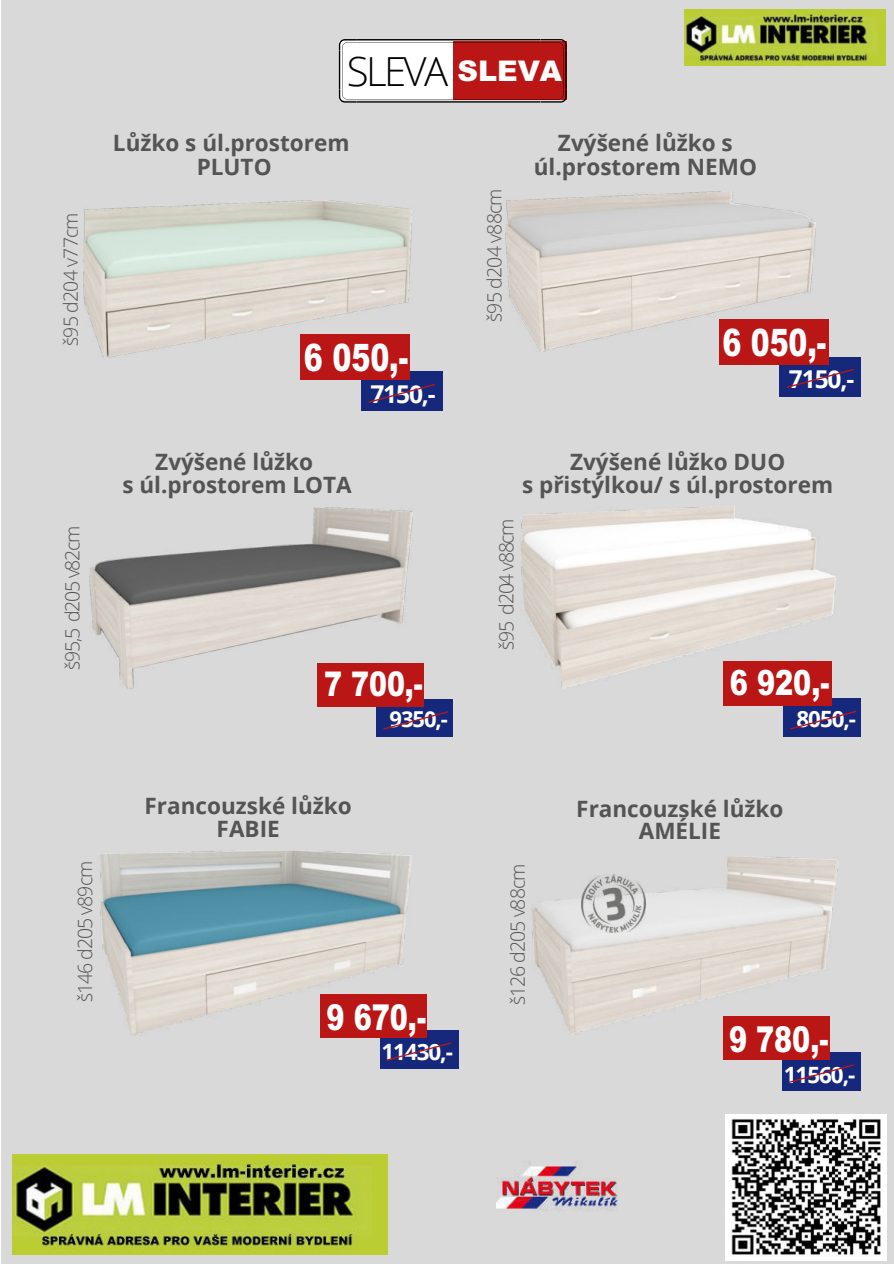
<style>
.page{position:relative;width:894px;height:1264px;background:#fff}
.page>*{position:absolute;margin:0;border:0;box-sizing:border-box;transform-origin:0 0}
.t1{font:300 40.05px "Open Sans";letter-spacing:-.065em;color:#000}
.t2{font:900 37.8px "Arial";color:#fff;scale:.75 1}
.t3{font:900 35.7px "Arial";color:#fff;scale:.76 1}
.t4{font:900 34.8px "Arial";color:#fff;scale:.78 1}
.t5{font:900 34.05px "Arial";color:#fff;scale:.79 1}
.t6{font:900 28.5px "Arial";color:#fff}
.t7{font:700 24.6px "Open Sans";letter-spacing:-.045em;color:#fff}
.t8{font:700 22.5px/22.5px "Open Sans";color:#545454;text-align:center}
.t9{font:700 22.5px "Open Sans";letter-spacing:-.045em;color:#fff}
.t10{font:700 22.35px "Open Sans";color:#fff}
.t11{font:700 21.9px "Open Sans";color:#fff}
.t12{font:300 19.5px "Open Sans";letter-spacing:-.05em;color:#545454}
</style>
<div class="page">
<div style="left:1px;top:0;width:892px;height:1263px;background:#d9d9d9"></div>
<img style="left:84px;top:201px;width:327px;height:156px">
<img style="left:89px;top:507px;width:324px;height:181px">
<div style="left:361px;top:371px;width:81px;height:40px;background:#16287b"></div>
<div style="left:300px;top:334px;width:110px;height:45px;background:#bb1616"></div>
<svg style="left:368px;top:384px;width:67px;height:19px"></svg>
<div style="left:376px;top:699px;width:76px;height:37px;background:#16287b"></div>
<div style="left:317px;top:662px;width:107px;height:44px;background:#bb1616"></div>
<svg style="left:383px;top:711px;width:65px;height:18px"></svg>
<img style="left:100px;top:850px;width:311px;height:185px">
<div style="left:379px;top:1030px;width:79px;height:38px;background:#16287b"></div>
<div style="left:321px;top:993px;width:106px;height:44px;background:#bb1616"></div>
<svg style="left:386px;top:1042px;width:65px;height:18px"></svg>
<img style="left:505px;top:192px;width:310px;height:160px">
<img style="left:531px;top:857px;width:307px;height:177px">
<div style="left:779px;top:356px;width:81px;height:40px;background:#16287b"></div>
<div style="left:718px;top:319px;width:110px;height:45px;background:#bb1616"></div>
<svg style="left:786px;top:369px;width:67px;height:19px"></svg>
<div style="left:782px;top:1052px;width:78px;height:39px;background:#16287b"></div>
<div style="left:723px;top:1015px;width:106px;height:44px;background:#bb1616"></div>
<svg style="left:789px;top:1064px;width:64px;height:18px"></svg>
<img style="left:520px;top:506px;width:315px;height:182px">
<div style="left:782px;top:698px;width:78px;height:38px;background:#16287b"></div>
<div style="left:722px;top:661px;width:109px;height:45px;background:#bb1616"></div>
<svg style="left:790px;top:710px;width:66px;height:19px"></svg>
<svg style="left:339px;top:39px;width:227px;height:64px;background:#ce8484"></svg>
<img style="left:581px;top:874px;width:64px;height:58px">
<img style="left:497px;top:1161px;width:121px;height:51px">
<img style="left:12px;top:1154px;width:375px;height:100px">
<img style="left:725px;top:1114px;width:161px;height:146px">
<img style="left:684px;top:10px;width:201px;height:55px">
<p class="t12" style="left:57px;top:346px;width:135px;rotate:-90deg">š95 d204 v77cm</p>
<p class="t12" style="left:59px;top:670px;width:146px;rotate:-90deg">š95,5 d205 v82cm</p>
<h1 class="t1" style="left:347px;top:44px;width:103px">SLEVA</h1>
<p class="t6" style="left:457px;top:60px;width:106px">SLEVA</p>
<p class="t8" style="left:113px;top:130px;width:238px;line-height:24px">Lůžko s úl.prostorem<br>PLUTO</p>
<h2 class="t2" style="left:304px;top:343px;width:141px">6 050,-</h2>
<p class="t8" style="left:122px;top:450px;width:231px">Zvýšené lůžko<br>s úl.prostorem LOTA</p>
<p class="t7" style="left:370px;top:377px;width:67px">7150,-</p>
<h3 class="t5" style="left:324px;top:671px;width:126px">7 700,-</h3>
<p class="t11" style="left:389px;top:704px;width:60px">9350,-</p>
<p class="t12" style="left:481px;top:322px;width:135px;rotate:-90deg">š95 d204 v88cm</p>
<p class="t8" style="left:533px;top:130px;width:224px;line-height:24px">Zvýšené lůžko s úl.prostorem NEMO</p>
<h2 class="t2" style="left:722px;top:328px;width:140px">6 050,-</h2>
<p class="t7" style="left:788px;top:362px;width:67px">7150,-</p>
<p class="t12" style="left:493px;top:649px;width:133px;rotate:-90deg">š95 d204 v88cm</p>
<p class="t8" style="left:522px;top:450px;width:312px">Zvýšené lůžko DUO<br>s přistýlkou/ s úl.prostorem</p>
<h3 class="t4" style="left:729px;top:670px;width:129px">6 920,-</h3>
<p class="t10" style="left:796px;top:703px;width:61px">8050,-</p>
<p class="t12" style="left:72px;top:1002px;width:143px;rotate:-90deg">š146 d205 v89cm</p>
<p class="t8" style="left:144px;top:794px;width:209px">Francouzské lůžko<br>FABIE</p>
<h3 class="t3" style="left:326px;top:1004px;width:132px">9 670,-</h3>
<p class="t9" style="left:381px;top:1036px;width:73px">11430,-</p>
<p class="t12" style="left:504px;top:1005px;width:143px;rotate:-90deg">š126 d205 v88cm</p>
<p class="t8" style="left:576px;top:797px;width:209px">Francouzské lůžko<br>AMÉLIE</p>
<h3 class="t3" style="left:728px;top:1026px;width:132px">9 780,-</h3>
<p class="t9" style="left:783px;top:1058px;width:73px">11560,-</p>
</div>
